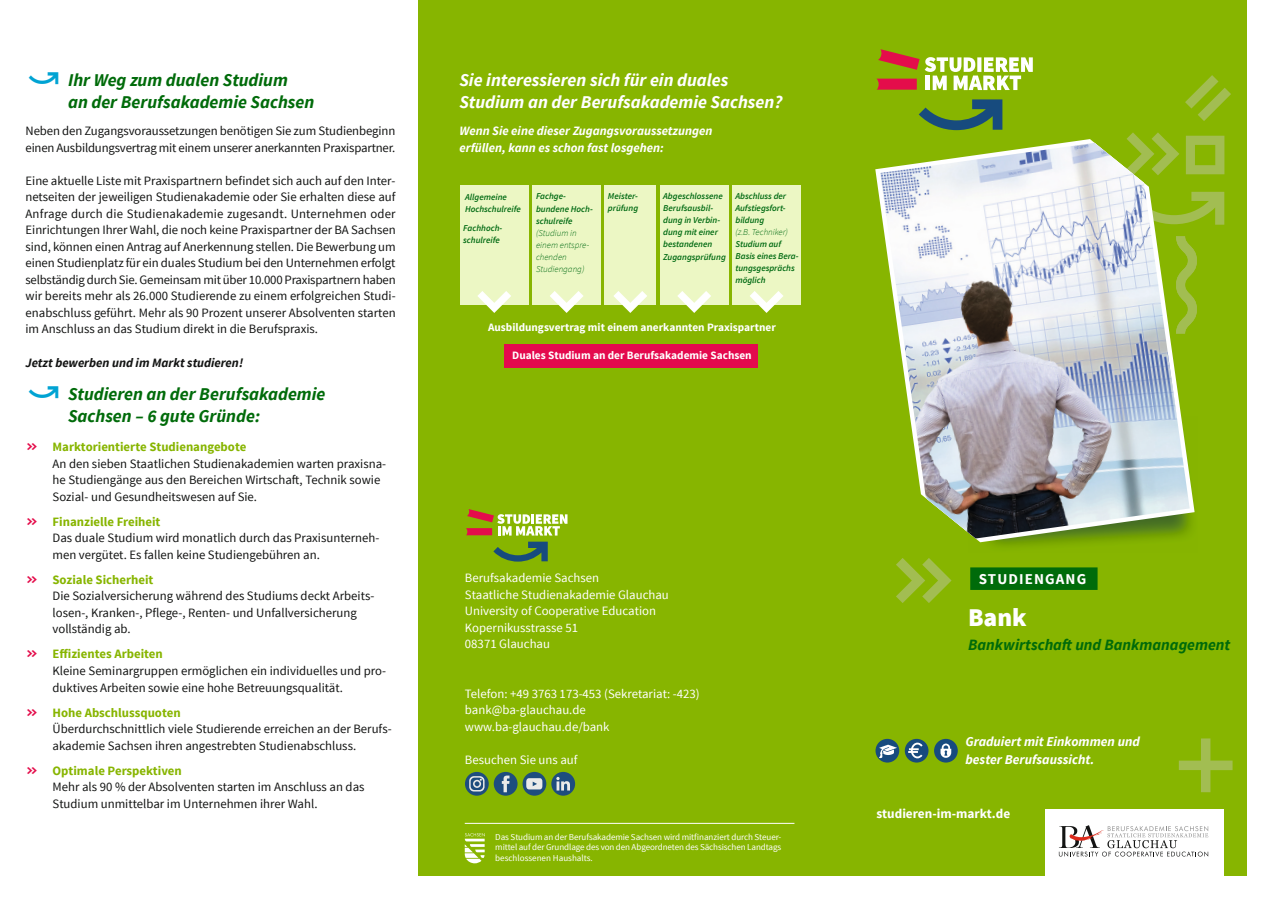
<style>
.page{position:relative;width:1272px;height:902px;background:#fff}
.page>*{position:absolute;margin:0;border:0;box-sizing:border-box;transform-origin:0 0}
.t1{font:900 25.5px "Source Sans Pro";color:#fff}
.t2{font:italic 700 18px/22.5px "Source Sans Pro";color:#006b0a}
.t3{font:italic 700 18px/22.5px "Source Sans Pro";color:#fff}
.t4{font:italic 700 15.75px "Source Sans Pro";color:#006b0a}
.t5{font:700 15px "Source Sans Pro";letter-spacing:.075em;color:#fff}
.t6{font:italic 700 13.5px/18px "Source Sans Pro";color:#fff}
.t7{font:700 13.2px "Source Sans Pro";color:#fff}
.t8{font:12.75px/16.5px "Source Sans Pro";color:#131413}
.t9{font:12.75px/16.5px "Source Sans Pro";color:#fff}
.t10{font:italic 700 12.75px/16.5px "Source Sans Pro";color:#fff}
.t11{font:italic 700 12.75px "Source Sans Pro";color:#131413}
.t12{font:700 11.25px "Source Sans Pro";color:#fff}
.t13{font:italic 600 9px/12px "Source Sans Pro";color:#006a12}
.t14{font:9px/10.5px "Source Sans Pro";letter-spacing:-.005em;color:#fff;text-align:justify}
.t15{font:italic 300 9px/12px "Source Sans Pro";color:#006a12}
.s1{font-family:"Bas";font-style:normal;font-size:36px;color:#00a3d3}
.s2{font-family:"Bas";font-weight:700;font-size:18px;color:#e40d4b}
.s3{font-weight:700;color:#87b500}
</style>
<div class="page">
<div style="left:418px;top:0;width:828px;height:875px;background:#87b500"></div>
<div style="left:970px;top:567px;width:127px;height:23px;background:#006b0a"></div>
<svg style="left:896px;top:558px;width:55px;height:45px"></svg>
<svg style="left:1178px;top:738px;width:54px;height:54px"></svg>
<div style="left:875px;top:738px;width:24px;height:24px;background:#174b7e;border-radius:50%"></div>
<svg style="left:879px;top:744px;width:17px;height:14px"></svg>
<div style="left:934px;top:738px;width:23px;height:24px;background:#174b7e;border-radius:50%"></div>
<svg style="left:904px;top:738px;width:24px;height:24px"></svg>
<svg style="left:908px;top:742px;width:14px;height:16px"></svg>
<svg style="left:940px;top:743px;width:11px;height:14px"></svg>
<svg style="left:919px;top:99px;width:83px;height:31px"></svg>
<svg style="left:876px;top:49px;width:156px;height:41px"></svg>
<div style="left:504px;top:344px;width:253px;height:23px;background:#e4094d"></div>
<div style="left:460px;top:185px;width:69px;height:120px;background:#ecf7c4"></div>
<div style="left:532px;top:185px;width:68px;height:119px;background:#ecf7c4"></div>
<div style="left:604px;top:185px;width:52px;height:120px;background:#ecf7c4"></div>
<div style="left:659px;top:185px;width:69px;height:120px;background:#ecf7c4"></div>
<div style="left:732px;top:185px;width:69px;height:120px;background:#ecf7c4"></div>
<svg style="left:750px;top:291px;width:33px;height:22px"></svg>
<svg style="left:677px;top:291px;width:34px;height:22px"></svg>
<svg style="left:549px;top:291px;width:34px;height:22px"></svg>
<svg style="left:613px;top:291px;width:34px;height:22px"></svg>
<svg style="left:477px;top:291px;width:34px;height:22px"></svg>
<svg style="left:465px;top:833px;width:20px;height:30px"></svg>
<hr style="left:465px;top:822px;width:329px;height:1px;background:#fff">
<img style="left:980px;top:508px;width:215px;height:38px">
<svg style="left:1126px;top:132px;width:39px;height:7px"></svg>
<svg style="left:1185px;top:75px;width:45px;height:46px"></svg>
<svg style="left:1194px;top:192px;width:30px;height:33px"></svg>
<svg style="left:1186px;top:136px;width:38px;height:38px"></svg>
<svg style="left:493px;top:541px;width:54px;height:20px"></svg>
<svg style="left:466px;top:509px;width:101px;height:26px"></svg>
<div style="left:1045px;top:809px;width:179px;height:89px;background:#fff"></div>
<svg style="left:1058px;top:825px;width:150px;height:31px"></svg>
<svg style="left:875px;top:139px;width:319px;height:403px"></svg>
<img style="left:880px;top:143px;width:309px;height:395px">
<svg style="left:1175px;top:236px;width:21px;height:97px"></svg>
<svg style="left:465px;top:771px;width:24px;height:24px"></svg>
<svg style="left:469px;top:776px;width:15px;height:15px"></svg>
<svg style="left:522px;top:771px;width:24px;height:24px"></svg>
<svg style="left:526px;top:778px;width:16px;height:11px"></svg>
<div style="left:494px;top:771px;width:23px;height:24px;background:#1e4d7e;border-radius:50%"></div>
<svg style="left:502px;top:775px;width:7px;height:17px"></svg>
<svg style="left:551px;top:771px;width:24px;height:24px"></svg>
<svg style="left:556px;top:776px;width:14px;height:14px"></svg>
<h2 class="t2" style="left:68px;top:68px;width:248px;text-indent:-43px"><span class="s1">5</span> Ihr Weg zum dualen Studium<br>an der Berufsakademie Sachsen</h2>
<p class="t8" style="left:26px;top:123px;width:371px">Neben den Zugangsvoraussetzungen benötigen Sie zum Studienbeginn einen Ausbildungsvertrag mit einem unserer anerkannten Praxispartner.</p>
<p class="t8" style="left:26px;top:173px;width:372px;text-align:justify">Eine aktuelle Liste mit Praxispartnern befindet sich auch auf den Inter&shy;netseiten der jeweiligen Studienakademie oder Sie erhalten diese auf Anfrage durch die Studienakademie zugesandt. Unternehmen oder Einrichtungen Ihrer Wahl, die noch keine Praxispartner der BA Sachsen sind, können einen Antrag auf Anerkennung stellen. Die Bewerbung um einen Studienplatz für ein duales Studium bei den Unternehmen erfolgt selbständig durch Sie. Gemeinsam mit über 10.000 Praxispartnern haben wir bereits mehr als 26.000 Studierende zu einem erfolgreichen Studi&shy;enabschluss geführt. Mehr als 90 Prozent unserer Absolventen starten im Anschluss an das Studium direkt in die Berufspraxis.</p>
<p class="t11" style="left:26px;top:354px;width:219px">Jetzt bewerben und im Markt studieren!</p>
<h2 class="t2" style="left:68px;top:382px;width:259px;text-indent:-43px"><span class="s1">5</span> Studieren an der Berufsakademie<br>Sachsen – 6 gute Gründe:</h2>
<p class="t8" style="left:53px;top:439px;width:335px;text-indent:-27px"><span class="s2">#</span> <span class="s3">Marktorientierte Studienangebote<br></span>An den sieben Staatlichen Studienakademien warten praxisna&shy;he Studiengänge aus den Bereichen Wirtschaft, Technik sowie Sozial- und Gesundheitswesen auf Sie.</p>
<p class="t8" style="left:53px;top:513px;width:328px;text-indent:-27px"><span class="s2">#</span> <span class="s3">Finanzielle Freiheit<br></span>Das duale Studium wird monatlich durch das Praxisunterneh&shy;men vergütet. Es fallen keine Studiengebühren an.</p>
<p class="t8" style="left:53px;top:571px;width:323px;text-indent:-27px"><span class="s2">#</span> <span class="s3">Soziale Sicherheit<br></span>Die Sozialversicherung während des Studiums deckt Arbeits&shy;losen-, Kranken-, Pflege-, Renten- und Unfallversicherung vollständig ab.</p>
<p class="t8" style="left:53px;top:646px;width:335px;text-indent:-27px"><span class="s2">#</span> <span class="s3">Effizientes Arbeiten<br></span>Kleine Seminargruppen ermöglichen ein individuelles und pro&shy;duktives Arbeiten sowie eine hohe Betreuungsqualität.</p>
<p class="t8" style="left:53px;top:704px;width:341px;text-indent:-27px"><span class="s2">#</span> <span class="s3">Hohe Abschlussquoten<br></span>Überdurchschnittlich viele Studierende erreichen an der Berufs&shy;akademie Sachsen ihren angestrebten Studienabschluss.</p>
<p class="t8" style="left:53px;top:762px;width:313px;text-indent:-27px"><span class="s2">#</span> <span class="s3">Optimale Perspektiven<br></span>Mehr als 90 % der Absolventen starten im Anschluss an das<br>Studium unmittelbar im Unternehmen ihrer Wahl.</p>
<h2 class="t3" style="left:459px;top:68px;width:324px">Sie interessieren sich für ein duales<br>Studium an der Berufsakademie Sachsen?</h2>
<p class="t10" style="left:459px;top:123px;width:254px">Wenn Sie eine dieser Zugangsvoraussetzungen erfüllen, kann es schon fast losgehen:</p>
<p class="t13" style="left:465px;top:190px;width:57px">Allgemeine<br>Hochschulreife</p>
<p class="t13" style="left:463px;top:222px;width:41px">Fachhoch&shy;schulreife</p>
<p class="t13" style="left:536px;top:190px;width:58px">Fachge&shy;bundene Hoch&shy;schulreife</p>
<p class="t15" style="left:536px;top:226px;width:55px">(Studium in einem entspre&shy;chenden<br>Studiengang)</p>
<p class="t13" style="left:608px;top:190px;width:32px">Meister&shy;prüfung</p>
<p class="t13" style="left:663px;top:190px;width:64px">Abgeschlossene<br>Berufsausbil&shy;dung in Verbin&shy;dung mit einer bestandenen<br>Zugangsprüfung</p>
<p class="t13" style="left:735px;top:190px;width:52px;text-align:justify">Abschluss der Aufstiegsfort&shy;bildung</p>
<p class="t15" style="left:735px;top:226px;width:54px">(z.B. Techniker)</p>
<p class="t13" style="left:735px;top:238px;width:64px">Studium auf<br>Basis eines Bera&shy;tungsgesprächs möglich</p>
<p class="t12" style="left:488px;top:320px;width:289px">Ausbildungsvertrag mit einem anerkannten Praxispartner</p>
<p class="t12" style="left:512px;top:348px;width:241px">Duales Studium an der Berufsakademie Sachsen</p>
<p class="t9" style="left:465px;top:569px;width:205px">Berufsakademie Sachsen<br>Staatliche Studienakademie Glauchau<br>University of Cooperative Education<br>Kopernikusstrasse 51<br>08371 Glauchau</p>
<p class="t9" style="left:465px;top:685px;width:236px">Telefon: +49 3763 173-453 (Sekretariat: -423) bank@ba-glauchau.de www.ba-glauchau.de/bank</p>
<p class="t9" style="left:465px;top:751px;width:114px">Besuchen Sie uns auf</p>
<p class="t14" style="left:495px;top:831px;width:287px">Das Studium an der Berufsakademie Sachsen wird mitfinanziert durch Steuer&shy;mittel auf der Grundlage des von den Abgeordneten des Sächsischen Landtags beschlossenen Haushalts.</p>
<p class="t5" style="left:978px;top:569px;width:109px">STUDIENGANG</p>
<h1 class="t1" style="left:968px;top:601px;width:60px">Bank</h1>
<p class="t4" style="left:968px;top:635px;width:264px">Bankwirtschaft und Bankmanagement</p>
<p class="t6" style="left:965px;top:732px;width:176px">Graduiert mit Einkommen und bester Berufsaussicht.</p>
<p class="t7" style="left:876px;top:805px;width:135px">studieren-im-markt.de</p>
</div>
